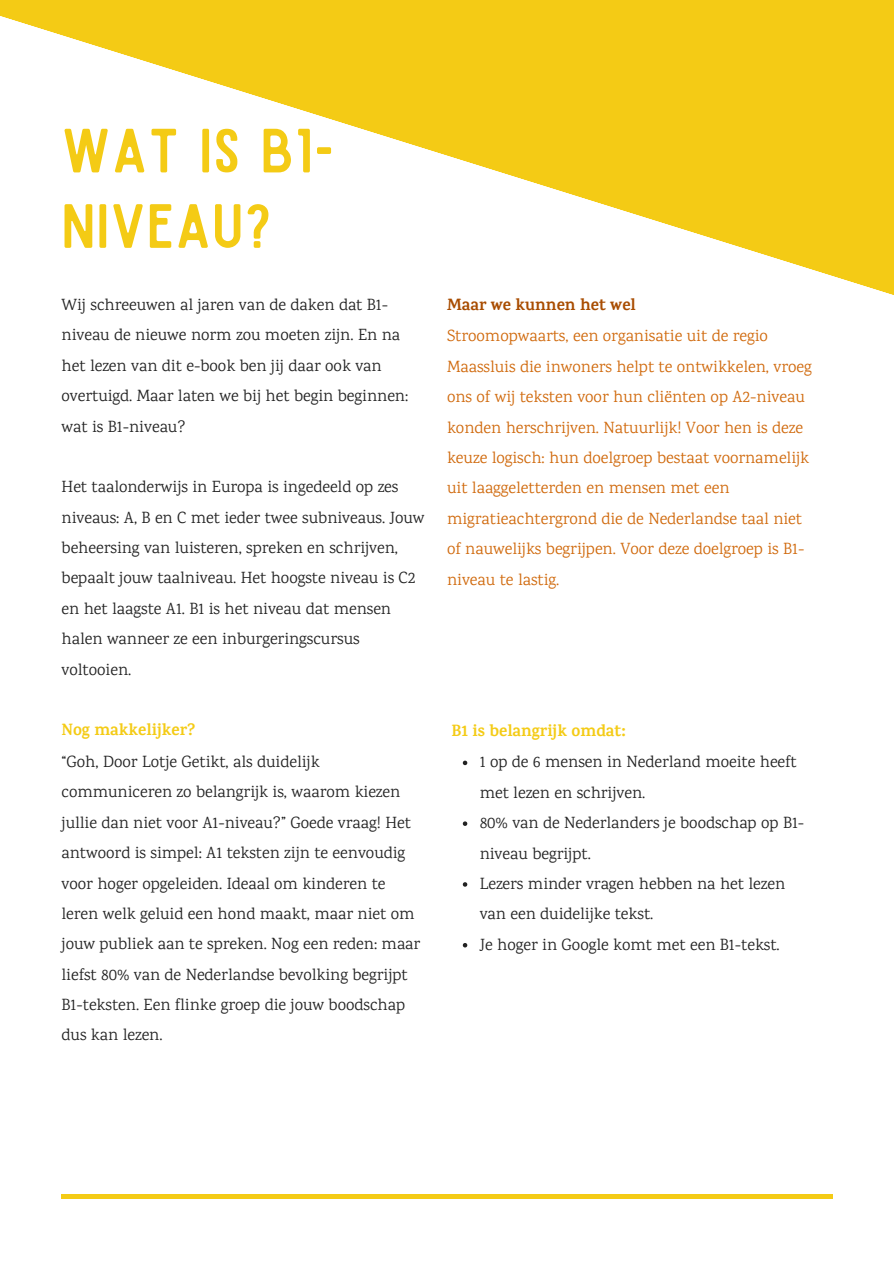
<style>
.page{position:relative;width:894px;height:1264px;background:#fff}
.page>*{position:absolute;margin:0;border:0;box-sizing:border-box;transform-origin:0 0}
.t1{font:59.55px/75.3px "Sailors";letter-spacing:.02em;color:#f4cb15}
.t2{font:16.5px/30.3px "Karma";color:#222}
.t3{font:16.5px/30.3px "Karma";color:#d0690c}
.t4{font:700 16.5px "Karma";color:#f4cb15}
.t5{font:700 16.5px "Karma";color:#a84c00}
</style>
<div class="page">
<hr style="left:61px;top:1194px;width:771px;height:4px;background:#f4cb15">
<svg style="left:0;top:0;width:893px;height:295px;fill:#f4cb15"></svg>
<svg style="left:462px;top:760px;width:5px;height:5px"></svg>
<svg style="left:462px;top:821px;width:5px;height:5px"></svg>
<svg style="left:462px;top:882px;width:5px;height:4px"></svg>
<svg style="left:462px;top:943px;width:5px;height:4px"></svg>
<h1 class="t1" style="left:62px;top:110px;width:274px">WAT IS B1-<br>NIVEAU?</h1>
<p class="t2" style="left:62px;top:289px;width:348px">Wij schreeuwen al jaren van de daken dat B1- niveau de nieuwe norm zou moeten zijn. En na het lezen van dit e-book ben jij daar ook van overtuigd. Maar laten we bij het begin beginnen: wat is B1-niveau?</p>
<p class="t2" style="left:62px;top:471px;width:364px">Het taalonderwijs in Europa is ingedeeld op zes niveaus: A, B en C met ieder twee subniveaus. Jouw beheersing van luisteren, spreken en schrijven, bepaalt jouw taalniveau. Het hoogste niveau is C2 en het laagste A1. B1 is het niveau dat mensen halen wanneer ze een inburgeringscursus voltooien.</p>
<p class="t4" style="left:62px;top:720px;width:135px">Nog makkelijker?</p>
<p class="t2" style="left:62px;top:746px;width:360px">“Goh, Door Lotje Getikt, als duidelijk communiceren zo belangrijk is, waarom kiezen jullie dan niet voor A1-niveau?” Goede vraag! Het antwoord is simpel: A1 teksten zijn te eenvoudig voor hoger opgeleiden. Ideaal om kinderen te leren welk geluid een hond maakt, maar niet om jouw publiek aan te spreken. Nog een reden: maar liefst 80% van de Nederlandse bevolking begrijpt B1-teksten. Een flinke groep die jouw boodschap dus kan lezen.</p>
<p class="t5" style="left:447px;top:294px;width:190px">Maar we kunnen het wel</p>
<p class="t3" style="left:447px;top:320px;width:366px">Stroomopwaarts, een organisatie uit de regio Maassluis die inwoners helpt te ontwikkelen, vroeg ons of wij teksten voor hun cliënten op A2-niveau konden herschrijven. Natuurlijk! Voor hen is deze keuze logisch: hun doelgroep bestaat voornamelijk uit laaggeletterden en mensen met een migratieachtergrond die de Nederlandse taal niet of nauwelijks begrijpen. Voor deze doelgroep is B1- niveau te lastig.</p>
<h2 class="t4" style="left:451px;top:720px;width:176px">B1 is belangrijk omdat:</h2>
<p class="t2" style="left:479px;top:746px;width:318px">1 op de 6 mensen in Nederland moeite heeft met lezen en schrijven.</p>
<p class="t2" style="left:479px;top:807px;width:326px">80% van de Nederlanders je boodschap op B1- niveau begrijpt.</p>
<p class="t2" style="left:479px;top:868px;width:307px">Lezers minder vragen hebben na het lezen van een duidelijke tekst.</p>
<p class="t2" style="left:479px;top:928px;width:301px">Je hoger in Google komt met een B1-tekst.</p>
</div>
